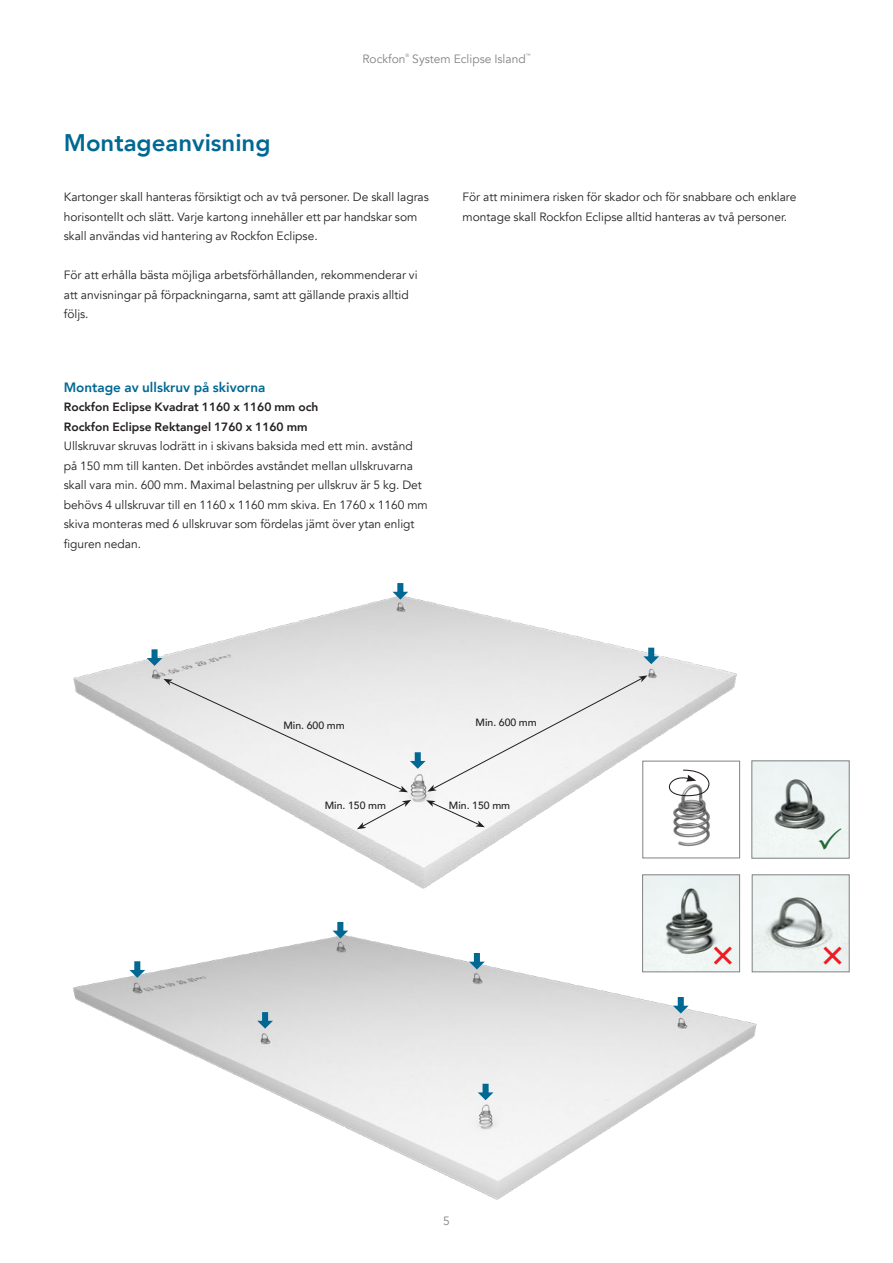
<style>
.page{position:relative;width:893px;height:1263px;background:#fff}
.page>*{position:absolute;margin:0;border:0;box-sizing:border-box;transform-origin:0 0}
.t1{font:800 24px "Avenir";color:#006893}
.t2{font:800 13.5px "Avenir";color:#006893}
.t3{font:12px/19.5px "Avenir";color:#231f20}
.t4{font:800 12px/19.5px "Avenir";color:#231f20}
.t5{font:12px "Avenir";color:#808285}
.t6{font:500 10.5px "Avenir";color:#231f20}
.t7{font:4.8px "Avenir";color:#808285}
</style>
<div class="page">
<img style="left:73px;top:912px;width:696px;height:288px">
<img style="left:73px;top:597px;width:668px;height:297px">
<img style="left:667px;top:782px;width:49px;height:66px">
<div style="left:643px;top:761px;width:97px;height:97px;border:1px solid #808285"></div>
<svg style="left:658px;top:769px;width:52px;height:28px"></svg>
<svg style="left:426px;top:800px;width:59px;height:27px"></svg>
<svg style="left:357px;top:800px;width:54px;height:29px"></svg>
<img style="left:754px;top:763px;width:93px;height:93px">
<img style="left:754px;top:877px;width:93px;height:93px">
<div style="left:752px;top:875px;width:97px;height:97px;border:1px solid #808285"></div>
<img style="left:644px;top:877px;width:94px;height:93px">
<div style="left:642px;top:875px;width:98px;height:97px;border:1px solid #808285"></div>
<svg style="left:469px;top:953px;width:16px;height:16px"></svg>
<svg style="left:333px;top:922px;width:15px;height:16px"></svg>
<svg style="left:257px;top:1012px;width:16px;height:16px"></svg>
<svg style="left:478px;top:1084px;width:15px;height:16px"></svg>
<svg style="left:129px;top:961px;width:16px;height:17px"></svg>
<svg style="left:673px;top:997px;width:16px;height:16px"></svg>
<svg style="left:392px;top:583px;width:16px;height:17px"></svg>
<svg style="left:147px;top:649px;width:15px;height:17px"></svg>
<svg style="left:643px;top:648px;width:16px;height:16px"></svg>
<svg style="left:163px;top:675px;width:485px;height:117px"></svg>
<svg style="left:819px;top:828px;width:22px;height:22px"></svg>
<svg style="left:714px;top:947px;width:18px;height:18px"></svg>
<svg style="left:823px;top:947px;width:18px;height:18px"></svg>
<h1 class="t1" style="left:64px;top:124px;width:208px">Montageanvisning</h1>
<p class="t5" style="left:362px;top:52px;width:45px">Rockfon</p>
<p class="t7" style="left:406px;top:53px;width:5px">®</p>
<p class="t5" style="left:412px;top:52px;width:115px">System Eclipse Island</p>
<p class="t7" style="left:526px;top:53px;width:6px">™</p>
<p class="t3" style="left:64px;top:188px;width:367px">Kartonger skall hanteras försiktigt och av två personer. De skall lagras horisontellt och slätt. Varje kartong innehåller ett par handskar som skall användas vid hantering av Rockfon Eclipse.</p>
<p class="t3" style="left:64px;top:266px;width:355px">För att erhålla bästa möjliga arbetsförhållanden, rekommenderar vi att anvisningar på förpackningarna, samt att gällande praxis alltid följs.</p>
<p class="t2" style="left:64px;top:377px;width:203px">Montage av ullskruv på skivorna</p>
<p class="t4" style="left:64px;top:397px;width:256px">Rockfon Eclipse Kvadrat 1160 x 1160 mm och<br>Rockfon Eclipse Rektangel 1760 x 1160 mm</p>
<p class="t3" style="left:64px;top:437px;width:366px">Ullskruvar skruvas lodrätt in i skivans baksida med ett min. avstånd på 150 mm till kanten. Det inbördes avståndet mellan ullskruvarna skall vara min. 600 mm. Maximal belastning per ullskruv är 5 kg. Det behövs 4 ullskruvar till en 1160 x 1160 mm skiva. En 1760 x 1160 mm skiva monteras med 6 ullskruvar som fördelas jämt över ytan enligt figuren nedan.</p>
<p class="t3" style="left:462px;top:188px;width:335px">För att minimera risken för skador och för snabbare och enklare montage skall Rockfon Eclipse alltid hanteras av två personer.</p>
<p class="t6" style="left:283px;top:716px;width:63px">Min. 600 mm</p>
<p class="t6" style="left:325px;top:797px;width:63px">Min. 150 mm</p>
<p class="t6" style="left:476px;top:713px;width:63px">Min. 600 mm</p>
<p class="t6" style="left:449px;top:797px;width:63px">Min. 150 mm</p>
<p class="t5" style="left:443px;top:1213px;width:8px">5</p>
</div>
